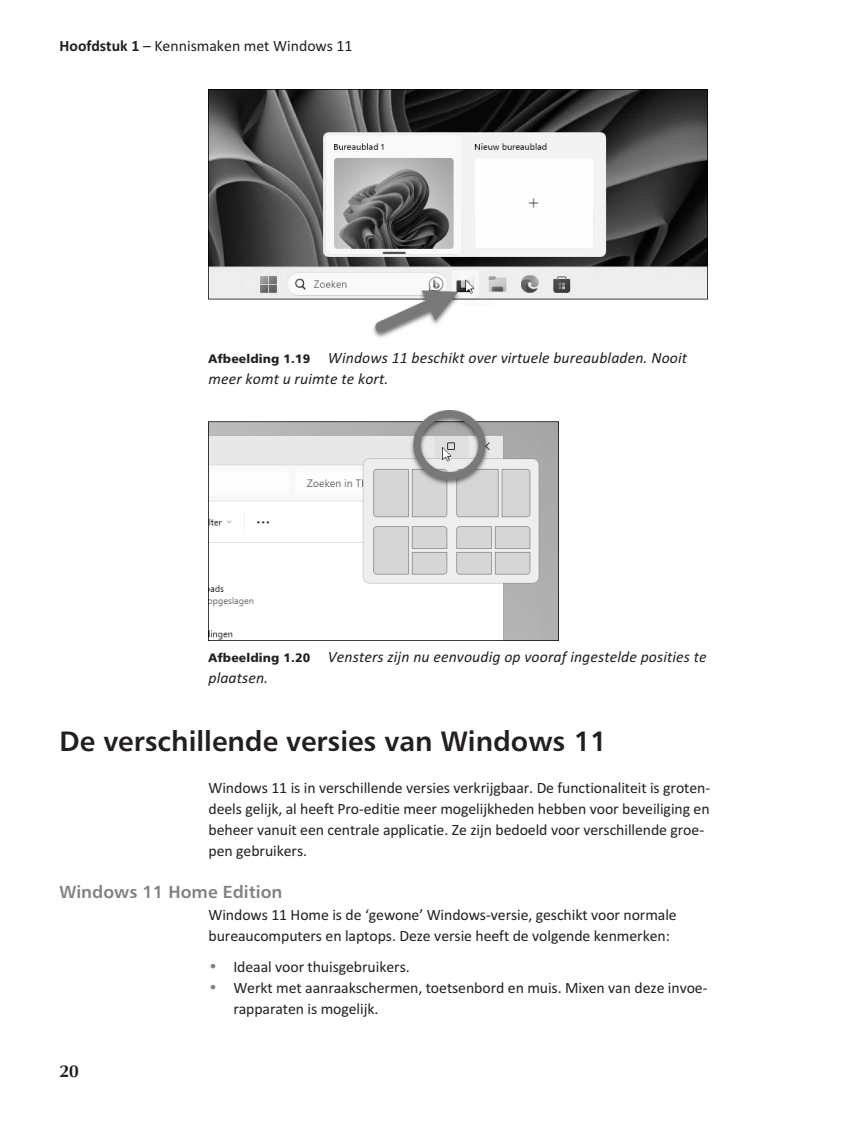
<style>
.page{position:relative;width:844px;height:1132px;background:#fff}
.page>*{position:absolute;margin:0;border:0;box-sizing:border-box;transform-origin:0 0}
.t1{font:700 28px "Humnst 777 BT";color:#231f20}
.t2{font:700 17.5px "Humnst 777 BT";color:#808285}
.t3{font:700 17.5px "Zapf Humnst BT";color:#231f20}
.t4{font:15.75px/21px "Calibri";letter-spacing:-.005em;color:#231f20}
.t5{font:italic 15.75px/21px "Calibri";letter-spacing:.005em;color:#231f20}
.s1{font-weight:700}
.s2{font-family:"Humnst 777 Blk BT";font-style:normal;font-size:12.25px}
.s3{font-family:"Zapf Humnst BT";color:#808285}
</style>
<div class="page">
<img style="left:208px;top:89px;width:498px;height:249px">
<img style="left:208px;top:410px;width:350px;height:230px">
<p class="t4" style="left:60px;top:36px;width:294px"><span class="s1">Hoofdstuk 1</span> – Kennismaken met Windows 11</p>
<p class="t5" style="left:208px;top:348px;width:480px"><span class="s2">Afbeelding 1.19</span> Windows 11 beschikt over virtuele bureaubladen. Nooit meer komt u ruimte te kort.</p>
<p class="t5" style="left:208px;top:647px;width:499px"><span class="s2">Afbeelding 1.20</span> Vensters zijn nu eenvoudig op vooraf ingestelde posities te plaatsen.</p>
<h1 class="t1" style="left:60px;top:730px;width:548px">De verschillende versies van Windows 11</h1>
<p class="t4" style="left:208px;top:778px;width:503px">Windows 11 is in verschillende versies verkrijgbaar. De functionaliteit is groten&shy;deels gelijk, al heeft Pro-editie meer mogelijkheden hebben voor beveiliging en beheer vanuit een centrale applicatie. Ze zijn bedoeld voor verschillende groe&shy;pen gebruikers.</p>
<p class="t2" style="left:60px;top:885px;width:224px">Windows 11 Home Edition</p>
<p class="t4" style="left:208px;top:904px;width:469px">Windows 11 Home is de ‘gewone’ Windows-versie, geschikt voor normale bureaucomputers en laptops. Deze versie heeft de volgende kenmerken:</p>
<p class="t4" style="left:208px;top:957px;width:203px"><span class="s3">•</span> Ideaal voor thuisgebruikers.</p>
<p class="t4" style="left:233px;top:978px;width:475px;text-indent:-25px"><span class="s3">•</span> Werkt met aanraakschermen, toetsenbord en muis. Mixen van deze invoe&shy;rapparaten is mogelijk.</p>
<p class="t3" style="left:60px;top:1060px;width:21px">20</p>
</div>
